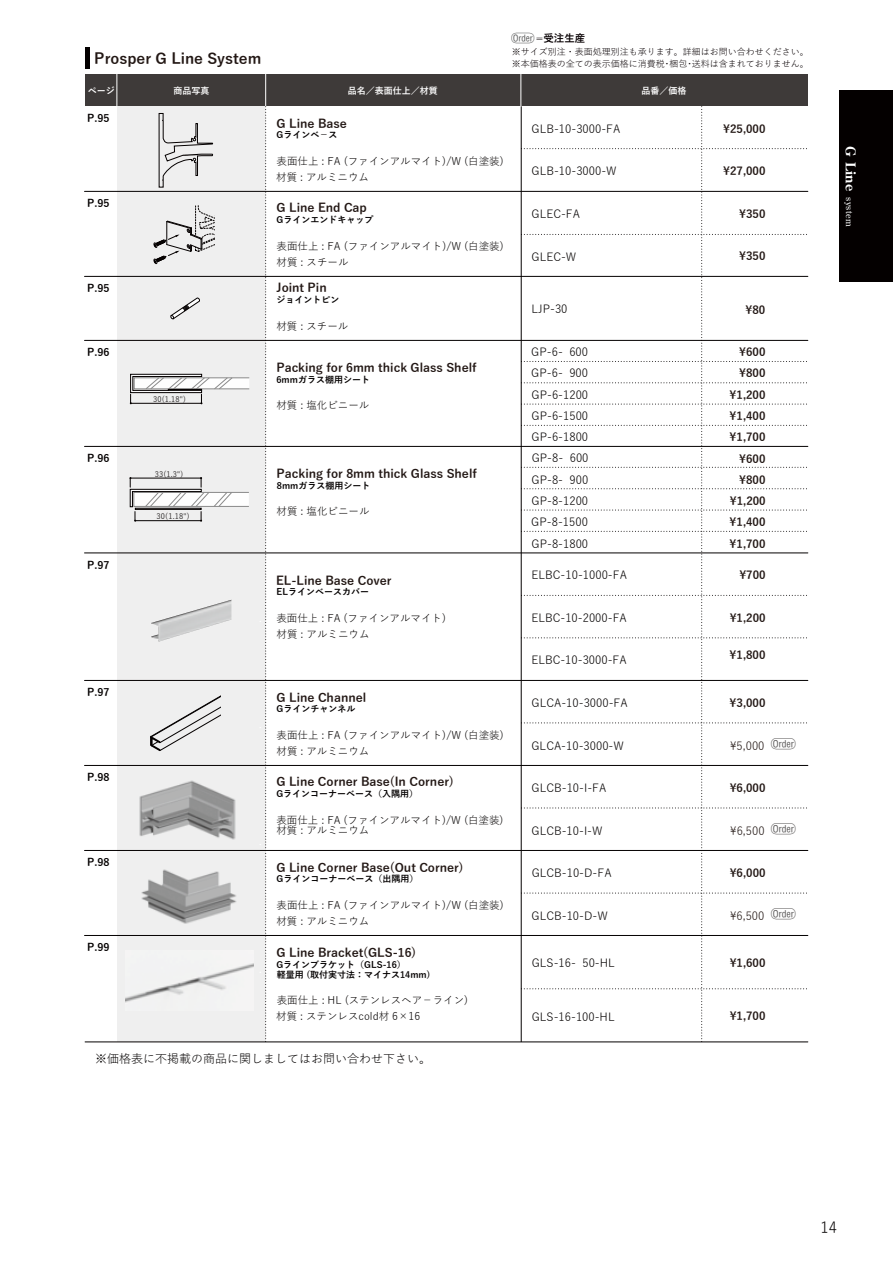
<style>
.page{position:relative;width:893px;height:1263px;background:#fff}
.page>*{position:absolute;margin:0;border:0;box-sizing:border-box;transform-origin:0 0}
.t1{font:700 15px "Yu Gothic";color:#221714}
.t2{font:15px "Yu Gothic";color:#040000}
.t3{font:700 12px "Yu Gothic";color:#221714}
.t4{font:12px "Yu Gothic";color:#040000}
.t5{font:11.25px/21.3px "Yu Gothic";color:#040000;text-align:justify}
.t6{font:700 11.25px/21.3px "Yu Gothic";color:#221714}
.t7{font:11.25px "Yu Gothic";color:#221714}
.t8{font:11.25px "ONEBYON Epl 2017";color:#595757}
.t9{font:10.5px/15.8px "Yu Gothic";color:#040000}
.t10{font:700 10.5px "Yu Gothic";color:#040000}
.t11{font:700 10.5px "Yu Gothic";color:#090204}
.t12{font:700 9px "Yu Gothic";color:#040000}
.t13{font:9px/12px "Yu Gothic";color:#090204}
.t14{font:700 9px "Yu Gothic";color:#fff}
.t15{font:9px "Century Old Style Std";color:#fff}
.t16{font:7.5px "Yu Gothic";letter-spacing:.025em;color:#040000}
.s1{font-family:"ONEBYON Epl 2017";font-weight:400;color:#565757}
.s2{font-weight:400}
.s3{font-weight:700;font-size:13.5px}
</style>
<div class="page">
<div style="left:117px;top:106px;width:149px;height:935px;background:#efefef"></div>
<div style="left:85px;top:74px;width:723px;height:32px;background:#3e3a39"></div>
<hr style="left:117px;top:73px;width:1px;height:34px;background:#fff">
<hr style="left:265px;top:73px;width:1px;height:34px;background:#fff">
<hr style="left:85px;top:48px;width:4px;height:21px;background:#040000">
<hr style="left:520px;top:73px;width:1px;height:34px;background:#fff">
<hr style="left:85px;top:191px;width:723px;height:1px;background:#040000">
<svg style="left:521px;top:107px;width:287px;height:934px"></svg>
<hr style="left:85px;top:1041px;width:723px;height:1px;background:#040000">
<hr style="left:85px;top:276px;width:723px;height:1px;background:#040000">
<hr style="left:85px;top:340px;width:723px;height:1px;background:#040000">
<hr style="left:85px;top:446px;width:723px;height:1px;background:#040000">
<hr style="left:85px;top:552px;width:723px;height:1px;background:#040000">
<hr style="left:85px;top:680px;width:723px;height:1px;background:#040000">
<hr style="left:85px;top:765px;width:723px;height:1px;background:#040000">
<hr style="left:85px;top:850px;width:723px;height:1px;background:#040000">
<hr style="left:85px;top:935px;width:723px;height:1px;background:#040000">
<div style="left:840px;top:90px;width:53px;height:192px;background:#040000"></div>
<svg style="left:260px;top:107px;width:6px;height:935px"></svg>
<svg style="left:159px;top:113px;width:54px;height:74px"></svg>
<svg style="left:154px;top:205px;width:60px;height:59px"></svg>
<svg style="left:171px;top:297px;width:29px;height:23px"></svg>
<div style="left:134px;top:378px;width:115px;height:11px;background:#fefefe;border:1px solid #8a8a8a"></div>
<svg style="left:130px;top:374px;width:103px;height:30px"></svg>
<div style="left:168px;top:389px;width:34px;height:2px;border:1px solid #040000"></div>
<div style="left:134px;top:492px;width:115px;height:15px;background:#fefefe;border:1px solid #8a8a8a"></div>
<svg style="left:129px;top:477px;width:103px;height:45px"></svg>
<div style="left:135px;top:508px;width:66px;height:2px;border:1px solid #040000"></div>
<img style="left:151px;top:600px;width:80px;height:42px">
<svg style="left:150px;top:696px;width:70px;height:55px"></svg>
<img style="left:139px;top:780px;width:97px;height:60px">
<img style="left:141px;top:869px;width:96px;height:55px">
<img style="left:126px;top:963px;width:127px;height:39px">
<h1 class="t1" style="left:94px;top:50px;width:169px">Prosper G Line System</h1>
<p class="t11" style="left:511px;top:33px;width:75px"><span class="s1">≠</span><span class="s2">=</span> 受注生産</p>
<p class="t13" style="left:512px;top:44px;width:299px">※サイズ別注・表面処理別注も承ります。詳細はお問い合わせください。※本価格表の全ての表示価格に消費税･梱包･送料は含まれておりません。</p>
<p class="t14" style="left:88px;top:86px;width:28px">ページ</p>
<p class="t14" style="left:173px;top:86px;width:38px">商品写真</p>
<p class="t14" style="left:348px;top:86px;width:91px">品名／表面仕上／材質</p>
<p class="t14" style="left:641px;top:86px;width:46px">品番／価格</p>
<p class="t10" style="left:87px;top:112px;width:24px">P.95</p>
<p class="t3" style="left:277px;top:117px;width:72px">G Line Base</p>
<p class="t12" style="left:277px;top:130px;width:62px">Gラインベ－ス</p>
<p class="t9" style="left:276px;top:152px;width:229px">表面仕上 : FA (ファインアルマイト)/W (白塗装)材質 : アルミニウム</p>
<p class="t5" style="left:531px;top:117px;width:90px">GLB-10-3000-FA</p>
<p class="t5" style="left:531px;top:159px;width:87px">GLB-10-3000-W</p>
<p class="t10" style="left:87px;top:197px;width:24px">P.95</p>
<p class="t3" style="left:277px;top:201px;width:92px">G Line End Cap</p>
<p class="t12" style="left:276px;top:215px;width:98px">Gラインエンドキャップ</p>
<p class="t9" style="left:277px;top:237px;width:229px">表面仕上 : FA (ファインアルマイト)/W (白塗装)材質 : スチール</p>
<p class="t5" style="left:531px;top:202px;width:50px">GLEC-FA</p>
<p class="t5" style="left:531px;top:244px;width:46px">GLEC-W</p>
<p class="t10" style="left:87px;top:282px;width:24px">P.95</p>
<p class="t3" style="left:277px;top:281px;width:52px">Joint Pin</p>
<p class="t12" style="left:276px;top:294px;width:64px">ジョイントピン</p>
<p class="t5" style="left:531px;top:297px;width:38px">LJP-30</p>
<p class="t9" style="left:276px;top:317px;width:73px">材質 : スチール</p>
<p class="t10" style="left:87px;top:346px;width:24px">P.96</p>
<p class="t16" style="left:153px;top:392px;width:35px">30(1.18")</p>
<p class="t3" style="left:276px;top:361px;width:202px">Packing for 6mm thick Glass Shelf</p>
<p class="t12" style="left:276px;top:374px;width:95px">6mmガラス棚用シート</p>
<p class="t9" style="left:276px;top:396px;width:94px">材質 : 塩化ビニール</p>
<p class="t5" style="left:531px;top:340px;width:58px">GP-6- 600<br>GP-6- 900<br>GP-6-1200<br>GP-6-1500<br>GP-6-1800</p>
<p class="t10" style="left:87px;top:452px;width:24px">P.96</p>
<p class="t16" style="left:155px;top:467px;width:30px">33(1.3")</p>
<p class="t16" style="left:157px;top:509px;width:35px">30(1.18")</p>
<p class="t3" style="left:277px;top:467px;width:202px">Packing for 8mm thick Glass Shelf</p>
<p class="t12" style="left:277px;top:480px;width:95px">8mmガラス棚用シート</p>
<p class="t9" style="left:277px;top:502px;width:94px">材質 : 塩化ビニール</p>
<p class="t5" style="left:531px;top:446px;width:59px">GP-8- 600<br>GP-8- 900<br>GP-8-1200<br>GP-8-1500<br>GP-8-1800</p>
<p class="t10" style="left:87px;top:559px;width:24px">P.97</p>
<p class="t3" style="left:276px;top:573px;width:117px">EL-Line Base Cover</p>
<p class="t12" style="left:277px;top:587px;width:94px">ELラインベースカバー</p>
<p class="t9" style="left:276px;top:609px;width:171px">表面仕上 : FA (ファインアルマイト)材質 : アルミニウム</p>
<p class="t5" style="left:532px;top:563px;width:97px">ELBC-10-1000-FA</p>
<p class="t5" style="left:531px;top:606px;width:97px">ELBC-10-2000-FA</p>
<p class="t5" style="left:531px;top:648px;width:97px">ELBC-10-3000-FA</p>
<p class="t6" style="left:723px;top:118px;width:44px">\25,000</p>
<p class="t6" style="left:723px;top:161px;width:44px">\27,000</p>
<p class="t6" style="left:739px;top:204px;width:28px">\350</p>
<p class="t6" style="left:739px;top:246px;width:28px">\350</p>
<p class="t6" style="left:746px;top:299px;width:21px">\80</p>
<p class="t6" style="left:739px;top:342px;width:28px">\600</p>
<p class="t6" style="left:739px;top:363px;width:28px">\800</p>
<p class="t6" style="left:730px;top:384px;width:37px">\1,200</p>
<p class="t6" style="left:730px;top:405px;width:37px">\1,400</p>
<p class="t6" style="left:730px;top:426px;width:37px">\1,700</p>
<p class="t6" style="left:739px;top:448px;width:28px">\600 \800</p>
<p class="t6" style="left:730px;top:490px;width:37px">\1,200</p>
<p class="t6" style="left:730px;top:512px;width:37px">\1,400 \1,700</p>
<p class="t6" style="left:739px;top:565px;width:28px">\700</p>
<p class="t6" style="left:730px;top:607px;width:37px">\1,200</p>
<p class="t6" style="left:730px;top:644px;width:37px">\1,800</p>
<p class="t10" style="left:87px;top:686px;width:24px">P.97</p>
<p class="t10" style="left:87px;top:771px;width:24px">P.98</p>
<p class="t10" style="left:87px;top:856px;width:24px">P.98</p>
<p class="t10" style="left:87px;top:941px;width:24px">P.99</p>
<p class="t3" style="left:277px;top:690px;width:91px">G Line Channel</p>
<p class="t12" style="left:277px;top:704px;width:80px">Gラインチャンネル</p>
<p class="t9" style="left:276px;top:726px;width:229px">表面仕上 : FA (ファインアルマイト)/W (白塗装)材質 : アルミニウム</p>
<p class="t6" style="left:730px;top:692px;width:37px">\3,000</p>
<p class="t7" style="left:730px;top:735px;width:36px">\5,000</p>
<p class="t5" style="left:531px;top:691px;width:98px">GLCA-10-3000-FA</p>
<p class="t5" style="left:531px;top:733px;width:94px">GLCA-10-3000-W</p>
<p class="t8" style="left:771px;top:738px;width:26px">≠</p>
<p class="t3" style="left:277px;top:775px;width:179px">G Line Corner Base(In Corner)</p>
<p class="t5" style="left:532px;top:776px;width:76px">GLCB-10-I-FA</p>
<p class="t5" style="left:531px;top:818px;width:73px">GLCB-10-I-W</p>
<p class="t8" style="left:771px;top:823px;width:26px">≠</p>
<p class="t3" style="left:277px;top:860px;width:189px">G Line Corner Base(Out Corner)</p>
<p class="t5" style="left:532px;top:861px;width:81px">GLCB-10-D-FA</p>
<p class="t5" style="left:532px;top:903px;width:78px">GLCB-10-D-W</p>
<p class="t8" style="left:771px;top:908px;width:26px">≠</p>
<p class="t3" style="left:277px;top:946px;width:141px">G Line Bracket(GLS-16)</p>
<p class="t5" style="left:532px;top:951px;width:85px">GLS-16- 50-HL</p>
<p class="t6" style="left:730px;top:777px;width:37px">\6,000</p>
<p class="t7" style="left:730px;top:820px;width:36px">\6,500</p>
<p class="t6" style="left:730px;top:862px;width:37px">\6,000</p>
<p class="t7" style="left:730px;top:905px;width:36px">\6,500</p>
<p class="t6" style="left:730px;top:953px;width:37px">\1,600</p>
<p class="t12" style="left:276px;top:789px;width:143px">Gラインコーナーベース（入隅用）</p>
<p class="t9" style="left:276px;top:813px;width:229px;line-height:10.6px">表面仕上 : FA (ファインアルマイト)/W (白塗装)材質 : アルミニウム</p>
<p class="t12" style="left:277px;top:874px;width:143px">Gラインコーナーベース（出隅用）</p>
<p class="t9" style="left:276px;top:896px;width:229px">表面仕上 : FA (ファインアルマイト)/W (白塗装)材質 : アルミニウム</p>
<p class="t12" style="left:276px;top:959px;width:131px">Gラインブラケット（GLS-16）</p>
<p class="t12" style="left:277px;top:970px;width:155px">軽量用 (取付実寸法：マイナス14mm)</p>
<p class="t9" style="left:276px;top:991px;width:194px">表面仕上 : HL (ステンレスヘア－ライン)材質 : ステンレスcold材 6×16</p>
<p class="t5" style="left:532px;top:1004px;width:85px">GLS-16-100-HL</p>
<p class="t6" style="left:730px;top:1006px;width:37px">\1,700</p>
<p class="t4" style="left:95px;top:1047px;width:338px">※価格表に不掲載の商品に関しましてはお問い合わせ下さい。</p>
<p class="t15" style="left:855px;top:146px;width:82px;rotate:90deg"><span class="s3">G Line</span> system</p>
<h1 class="t2" style="left:820px;top:1214px;width:18px">14</h1>
</div>
